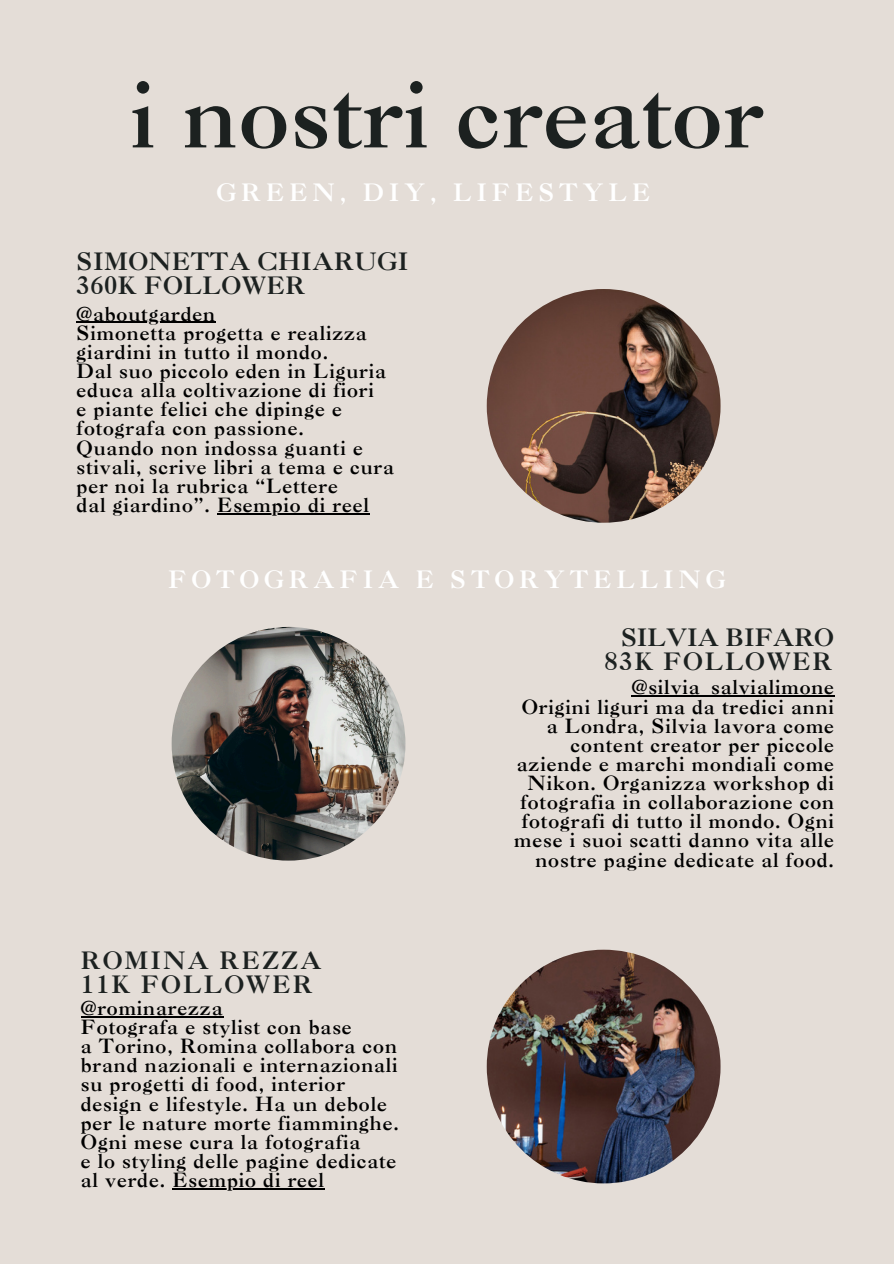
<style>
.page{position:relative;width:894px;height:1264px;background:#fff}
.page>*{position:absolute;margin:0;border:0;box-sizing:border-box;transform-origin:0 0}
.t1{font:90px "Caslon 3 LT Std";letter-spacing:.015em;color:#1c2120}
.t2{font:23.85px "Caslon 3 LT Std";letter-spacing:.2em;color:#fff}
.t3{font:23.85px/23.7px "Caslon 3 LT Std";letter-spacing:.02em;color:#1c2120}
.t4{font:23.85px/23.7px "Caslon 3 LT Std";color:#1c2120;text-align:right}
.t5{font:23.85px/23.7px "Caslon 3 LT Std";letter-spacing:.085em;color:#1c2120}
.t6{font:19.5px/19.2px "Caslon 3 LT Std";letter-spacing:.045em;color:#000}
</style>
<div class="page">
<div style="left:0;top:0;width:893px;height:1263px;background:#e4ddd7"></div>
<img style="left:486px;top:289px;width:234px;height:233px;border-radius:50%">
<img style="left:172px;top:627px;width:233px;height:233px;border-radius:50%">
<hr style="left:77px;top:322px;width:139px;height:1px;background:#000">
<hr style="left:217px;top:513px;width:152px;height:1px;background:#000">
<hr style="left:631px;top:695px;width:203px;height:1px;background:#000">
<hr style="left:81px;top:1016px;width:142px;height:1px;background:#000">
<hr style="left:172px;top:1188px;width:153px;height:1px;background:#000">
<img style="left:486px;top:949px;width:234px;height:234px;border-radius:50%">
<p class="t1" style="left:130px;top:81px;width:634px">i nostri creator</p>
<p class="t2" style="left:216px;top:183px;width:435px">GREEN, DIY, LIFESTYLE</p>
<h2 class="t3" style="left:77px;top:253px;width:333px">SIMONETTA CHIARUGI<br>360K FOLLOWER</h2>
<p class="t6" style="left:77px;top:306px;width:140px">@aboutgarden</p>
<p class="t6" style="left:77px;top:325px;width:291px">Simonetta progetta e realizza giardini in tutto il mondo.</p>
<p class="t6" style="left:77px;top:364px;width:311px">Dal suo piccolo eden in Liguria educa alla coltivazione di fiori</p>
<p class="t6" style="left:77px;top:402px;width:267px">e piante felici che dipinge e fotografa con passione.</p>
<p class="t6" style="left:77px;top:440px;width:319px">Quando non indossa guanti e stivali, scrive libri a tema e cura per noi la rubrica “Lettere</p>
<p class="t6" style="left:77px;top:498px;width:294px">dal giardino”. Esempio di reel</p>
<p class="t2" style="left:168px;top:570px;width:559px">FOTOGRAFIA E STORYTELLING</p>
<p class="t4" style="left:604px;top:628px;width:231px">SILVIA BIFARO<br>83K FOLLOWER</p>
<h2 class="t5" style="left:81px;top:951px;width:242px">ROMINA REZZA<br>11K FOLLOWER</h2>
<p class="t6" style="left:81px;top:1000px;width:143px">@rominarezza</p>
<p class="t6" style="left:81px;top:1019px;width:272px">Fotografa e stylist con base</p>
<p class="t6" style="left:81px;top:1038px;width:318px">a Torino, Romina collabora con brand nazionali e internazionali</p>
<p class="t6" style="left:81px;top:1077px;width:307px">su progetti di food, interior design e lifestyle. Ha un debole</p>
<p class="t6" style="left:81px;top:1115px;width:319px">per le nature morte fiamminghe.</p>
<p class="t6" style="left:81px;top:1134px;width:281px">Ogni mese cura la fotografia</p>
<p class="t6" style="left:81px;top:1153px;width:317px">e lo styling delle pagine dedicate</p>
<p class="t6" style="left:81px;top:1172px;width:245px">al verde. Esempio di reel</p>
<h2 class="t6" style="left:631px;top:680px;width:204px">@silvia_salvialimone</h2>
<p class="t6" style="left:514px;top:699px;width:321px;text-align:right">Origini liguri ma da tredici anni a Londra, Silvia lavora come content creator per piccole aziende e marchi mondiali come<br>Nikon. Organizza workshop di fotografia in collaborazione con fotografi di tutto il mondo. Ogni mese i suoi scatti danno vita alle nostre pagine dedicate al food.</p>
</div>
